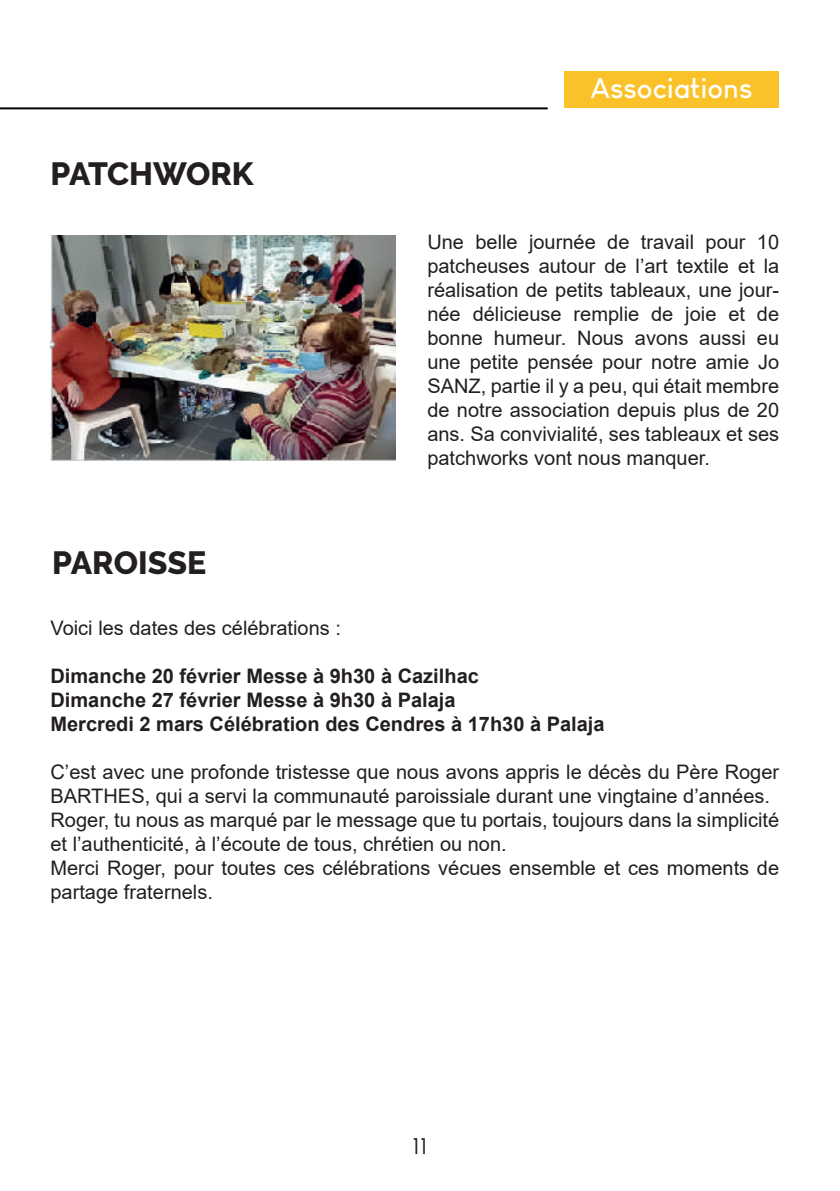
<style>
.page{position:relative;width:840px;height:1191px;background:#fff}
.page>*{position:absolute;margin:0;border:0;box-sizing:border-box;transform-origin:0 0}
.t1{font:800 32px "Raleway";color:#231f20}
.t2{font:700 28px "Louis George Cafe";color:#fff}
.t3{font:24px "Louis George Cafe";color:#231f20}
.t4{font:20px/24px "Arial";color:#231f20}
.t5{font:700 20px/24px "Arial";color:#231f20}
</style>
<div class="page">
<hr style="left:0;top:107px;width:547px;height:2px;background:#000001">
<div style="left:564px;top:72px;width:214px;height:36px;background:#fbc128"></div>
<img style="left:50px;top:236px;width:345px;height:225px">
<h1 class="t1" style="left:50px;top:155px;width:204px">PATCHWORK</h1>
<h1 class="t1" style="left:52px;top:544px;width:155px">PAROISSE</h1>
<h2 class="t2" style="left:590px;top:70px;width:163px">Associations</h2>
<p class="t4" style="left:427px;top:230px;width:353px;text-align:justify">Une belle journée de travail pour 10 patcheuses autour de l’art textile et la réalisation de petits tableaux, une jour&shy;née délicieuse remplie de joie et de bonne humeur. Nous avons aussi eu une petite pensée pour notre amie Jo SANZ, partie il y a peu, qui était membre de notre association depuis plus de 20 ans. Sa convivialité, ses tableaux et ses patchworks vont nous manquer.</p>
<p class="t4" style="left:50px;top:616px;width:292px">Voici les dates des célébrations :</p>
<p class="t5" style="left:50px;top:664px;width:555px">Dimanche 20 février Messe à 9h30 à Cazilhac<br>Dimanche 27 février Messe à 9h30 à Palaja<br>Mercredi 2 mars Célébration des Cendres à 17h30 à Palaja</p>
<p class="t4" style="left:50px;top:760px;width:729px">C’est avec une profonde tristesse que nous avons appris le décès du Père Roger BARTHES, qui a servi la communauté paroissiale durant une vingtaine d’années.<br>Roger, tu nous as marqué par le message que tu portais, toujours dans la simplicité et l’authenticité, à l’écoute de tous, chrétien ou non.<br>Merci Roger, pour toutes ces célébrations vécues ensemble et ces moments de partage fraternels.</p>
<p class="t3" style="left:412px;top:1131px;width:17px">11</p>
</div>
